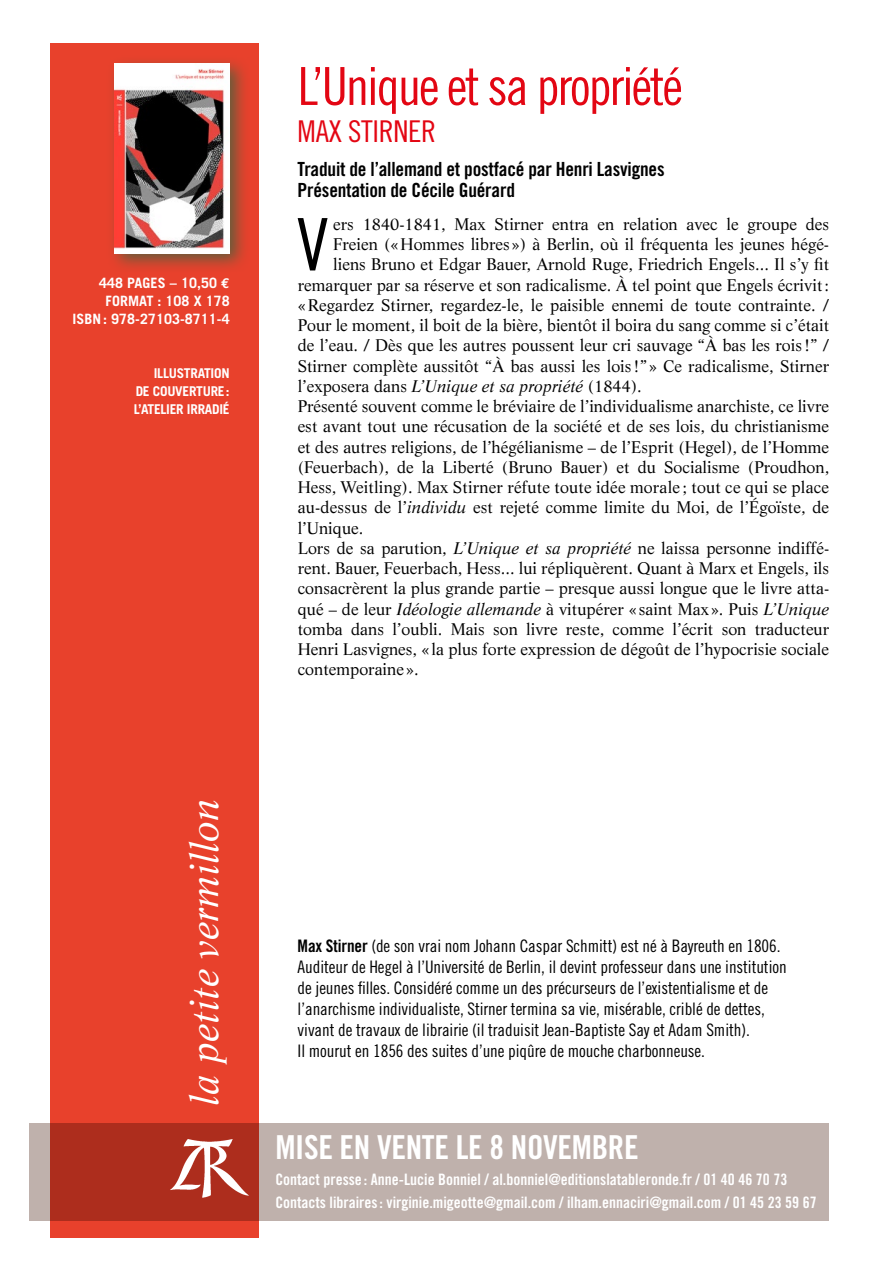
<style>
.page{position:relative;width:893px;height:1263px;background:#fff}
.page>*{position:absolute;margin:0;border:0;box-sizing:border-box;transform-origin:0 0}
.t1{font:72.6px "Trade Gothic Cond Eighteen";color:#000}
.t2{font:52.5px "Trade Gothic Cond Eighteen";letter-spacing:-.04em;color:#e30613}
.t3{font:italic 39px "Life";color:#fff}
.t4{font:33px "Trade Gothic LT Std Bd Cn 20";letter-spacing:-.01em;color:#fff}
.t5{font:30px "Trade Gothic Cond Eighteen";letter-spacing:-.01em;color:#e30613}
.t6{font:19.5px/21px "Trade Gothic Bold Cond Twenty";letter-spacing:-.01em;color:#000}
.t7{font:17.25px/21px "Trade Gothic Cond Eighteen";letter-spacing:-.005em;color:#000}
.t8{font:16.5px "Life";color:#000}
.t9{font:15.75px/22.5px "Trade Gothic LT Std Bd Cn 20";color:#fff}
.t10{font:700 14.25px/18px "Trade Gothic";letter-spacing:.005em;color:#fff;text-align:right}
.t11{font:700 13.5px/18px "Trade Gothic";letter-spacing:-.02em;color:#fff;text-align:justify}
.s1{font-family:"Euro Mono"}
.s2{font-style:italic}
.s3{font-family:"Trade Gothic Bold Cond Twenty"}
</style>
<div class="page">
<div style="left:50px;top:43px;width:208px;height:1194px;background:#e8412c"></div>
<svg style="left:30px;top:1123px;width:799px;height:97px;background:#bb958e"></svg>
<svg style="left:111px;top:60px;width:134px;height:208px"></svg>
<img style="left:115px;top:64px;width:115px;height:189px">
<img style="left:169px;top:1137px;width:82px;height:62px">
<p class="t10" style="left:73px;top:274px;width:159px">448 PAGES – 10,50 <span class="s1">€<br></span>FORMAT : 108 X 178<br>ISBN: 978-27103-8711-4</p>
<p class="t11" style="left:134px;top:364px;width:97px;text-indent:20px">ILLUSTRATION DE COUVERTURE:<br>L’ATELIER IRRADIÉ</p>
<h2 class="t2" style="left:298px;top:55px;width:387px">L’Unique et sa propriété</h2>
<h3 class="t5" style="left:298px;top:114px;width:140px">MAX STIRNER</h3>
<p class="t6" style="left:298px;top:158px;width:368px">Traduit de l’allemand et postfacé par Henri Lasvignes<br>Présentation de Cécile Guérard</p>
<h1 class="t1" style="left:296px;top:201px;width:34px">V</h1>
<p class="t8" style="left:333px;top:214px;width:497px">ers 1840-1841, Max Stirner entra en relation avec le groupe des</p>
<p class="t8" style="left:333px;top:234px;width:497px">Freien («Hommes libres ») à Berlin, où il fréquenta les jeunes hégé-</p>
<p class="t8" style="left:333px;top:255px;width:497px">liens Bruno et Edgar Bauer, Arnold Ruge, Friedrich Engels... Il s’y fit</p>
<p class="t8" style="left:298px;top:275px;width:533px">remarquer par sa réserve et son radicalisme. À tel point que Engels écrivit:</p>
<p class="t8" style="left:298px;top:295px;width:533px">«Regardez Stirner, regardez-le, le paisible ennemi de toute contrainte. /</p>
<p class="t8" style="left:298px;top:315px;width:533px">Pour le moment, il boit de la bière, bientôt il boira du sang comme si c’était</p>
<p class="t8" style="left:298px;top:336px;width:533px">de l’eau. / Dès que les autres poussent leur cri sauvage “À bas les rois !” /</p>
<p class="t8" style="left:298px;top:356px;width:533px">Stirner complète aussitôt “À bas aussi les lois !” » Ce radicalisme, Stirner</p>
<p class="t8" style="left:298px;top:376px;width:346px">l’exposera dans <span class="s2">L’Unique et sa propriété</span> (1844).</p>
<p class="t8" style="left:298px;top:396px;width:533px">Présenté souvent comme le bréviaire de l’individualisme anarchiste, ce livre</p>
<p class="t8" style="left:298px;top:416px;width:533px">est avant tout une récusation de la société et de ses lois, du christianisme</p>
<p class="t8" style="left:298px;top:437px;width:533px">et des autres religions, de l’hégélianisme – de l’Esprit (Hegel), de l’Homme</p>
<p class="t8" style="left:298px;top:457px;width:533px">(Feuerbach), de la Liberté (Bruno Bauer) et du Socialisme (Proudhon,</p>
<p class="t8" style="left:298px;top:477px;width:533px">Hess, Weitling). Max Stirner réfute toute idée morale ; tout ce qui se place</p>
<p class="t8" style="left:298px;top:497px;width:533px">au-dessus de l’<span class="s2">individu</span> est rejeté comme limite du Moi, de l’Égoïste, de</p>
<p class="t8" style="left:298px;top:518px;width:67px">l’Unique.</p>
<p class="t8" style="left:298px;top:538px;width:533px">Lors de sa parution, <span class="s2">L’Unique et sa propriété</span> ne laissa personne indiffé-</p>
<p class="t8" style="left:298px;top:558px;width:533px">rent. Bauer, Feuerbach, Hess... lui répliquèrent. Quant à Marx et Engels, ils</p>
<p class="t8" style="left:298px;top:578px;width:533px">consacrèrent la plus grande partie – presque aussi longue que le livre atta-</p>
<p class="t8" style="left:298px;top:599px;width:533px">qué – de leur <span class="s2">Idéologie allemande</span> à vitupérer « saint Max ». Puis <span class="s2">L’Unique</span></p>
<p class="t8" style="left:298px;top:619px;width:533px">tomba dans l’oubli. Mais son livre reste, comme l’écrit son traducteur</p>
<p class="t8" style="left:298px;top:639px;width:533px">Henri Lasvignes, « la plus forte expression de dégoût de l’hypocrisie sociale</p>
<p class="t8" style="left:298px;top:659px;width:122px">contemporaine ».</p>
<h3 class="t3" style="left:181px;top:1106px;width:309px;rotate:-90deg">la petite vermillon</h3>
<p class="t7" style="left:298px;top:935px;width:490px"><span class="s3">Max Stirner</span> (de son vrai nom Johann Caspar Schmitt) est né à Bayreuth en 1806.<br>Auditeur de Hegel à l’Université de Berlin, il devint professeur dans une institution de jeunes filles. Considéré comme un des précurseurs de l’existentialisme et de l’anarchisme individualiste, Stirner termina sa vie, misérable, criblé de dettes, vivant de travaux de librairie (il traduisit Jean-Baptiste Say et Adam Smith).<br>Il mourut en 1856 des suites d’une piqûre de mouche charbonneuse.</p>
<h3 class="t4" style="left:275px;top:1127px;width:365px">MISE EN VENTE LE 8 NOVEMBRE</h3>
<p class="t9" style="left:275px;top:1168px;width:543px">Contact presse : Anne-Lucie Bonniel / al.bonniel@editionslatableronde.fr / 01 40 46 70 73<br>Contacts libraires: virginie.migeotte@gmail.com / ilham.ennaciri@gmail.com / 01 45 23 59 67</p>
</div>
